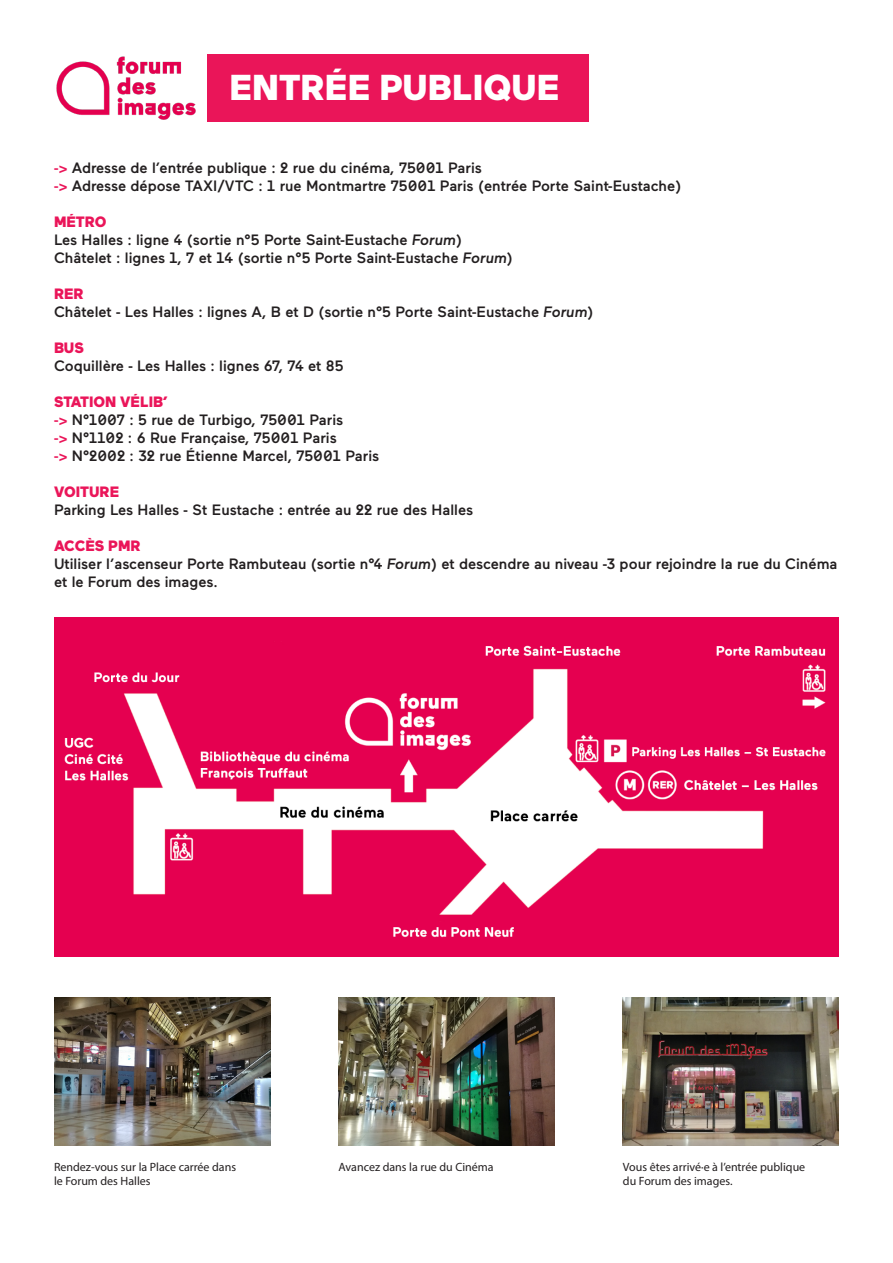
<style>
.page{position:relative;width:893px;height:1263px;background:#fff}
.page>*{position:absolute;margin:0;border:0;box-sizing:border-box;transform-origin:0 0}
.t1{font:900 36px "Maax";color:#fff}
.t2{font:500 15px/18px "Maax";color:#231f20}
.t3{font:900 15px "Maax";color:#ea1559}
.t4{font:12px/14.4px "Myriad Pro";color:#231f20}
.s1{color:#ea1559}
.s2{font-style:italic}
</style>
<div class="page">
<div style="left:207px;top:54px;width:382px;height:67px;background:#ea1559"></div>
<img style="left:56px;top:56px;width:140px;height:64px">
<img style="left:54px;top:617px;width:785px;height:339px">
<img style="left:54px;top:998px;width:216px;height:147px">
<img style="left:338px;top:998px;width:216px;height:147px">
<img style="left:623px;top:998px;width:216px;height:147px">
<p class="t1" style="left:230px;top:64px;width:331px">ENTRÉE PUBLIQUE</p>
<p class="t2" style="left:54px;top:158px;width:429px"><span class="s1">-&gt;</span> Adresse de l’entrée publique : 2 rue du cinéma, 75001 Paris</p>
<p class="t2" style="left:54px;top:176px;width:629px"><span class="s1">-&gt;</span> Adresse dépose TAXI/VTC : 1 rue Montmartre 75001 Paris (entrée Porte Saint-Eustache)</p>
<p class="t3" style="left:54px;top:212px;width:54px">MÉTRO</p>
<p class="t2" style="left:54px;top:230px;width:409px">Les Halles : ligne 4 (sortie n°5 Porte Saint-Eustache <span class="s2">Forum</span>)</p>
<p class="t2" style="left:54px;top:248px;width:460px">Châtelet : lignes 1, 7 et 14 (sortie n°5 Porte Saint-Eustache <span class="s2">Forum</span>)</p>
<p class="t3" style="left:54px;top:284px;width:31px">RER</p>
<p class="t2" style="left:54px;top:302px;width:541px">Châtelet - Les Halles : lignes A, B et D (sortie n°5 Porte Saint-Eustache <span class="s2">Forum</span>)</p>
<p class="t3" style="left:54px;top:338px;width:31px">BUS</p>
<p class="t2" style="left:54px;top:356px;width:291px">Coquillère - Les Halles : lignes 67, 74 et 85</p>
<p class="t3" style="left:54px;top:392px;width:115px">STATION VÉLIB’</p>
<p class="t2" style="left:54px;top:410px;width:291px"><span class="s1">-&gt;</span> N°1007 : 5 rue de Turbigo, 75001 Paris</p>
<p class="t2" style="left:54px;top:428px;width:284px"><span class="s1">-&gt;</span> N°1102 : 6 Rue Française, 75001 Paris</p>
<p class="t2" style="left:54px;top:446px;width:327px"><span class="s1">-&gt;</span> N°2002 : 32 rue Étienne Marcel, 75001 Paris</p>
<p class="t3" style="left:54px;top:482px;width:67px">VOITURE</p>
<p class="t2" style="left:54px;top:500px;width:421px">Parking Les Halles - St Eustache : entrée au 22 rue des Halles</p>
<p class="t3" style="left:54px;top:536px;width:88px">ACCÈS PMR</p>
<p class="t2" style="left:54px;top:554px;width:785px">Utiliser l’ascenseur Porte Rambuteau (sortie n°4 <span class="s2">Forum</span>) et descendre au niveau -3 pour rejoindre la rue du Cinéma et le Forum des images.</p>
<p class="t4" style="left:54px;top:1159px;width:184px">Rendez-vous sur la Place carrée dans le Forum des Halles</p>
<p class="t4" style="left:338px;top:1159px;width:157px">Avancez dans la rue du Cinéma</p>
<p class="t4" style="left:623px;top:1159px;width:184px">Vous êtes arrivé·e à l’entrée publique du Forum des images.</p>
</div>
